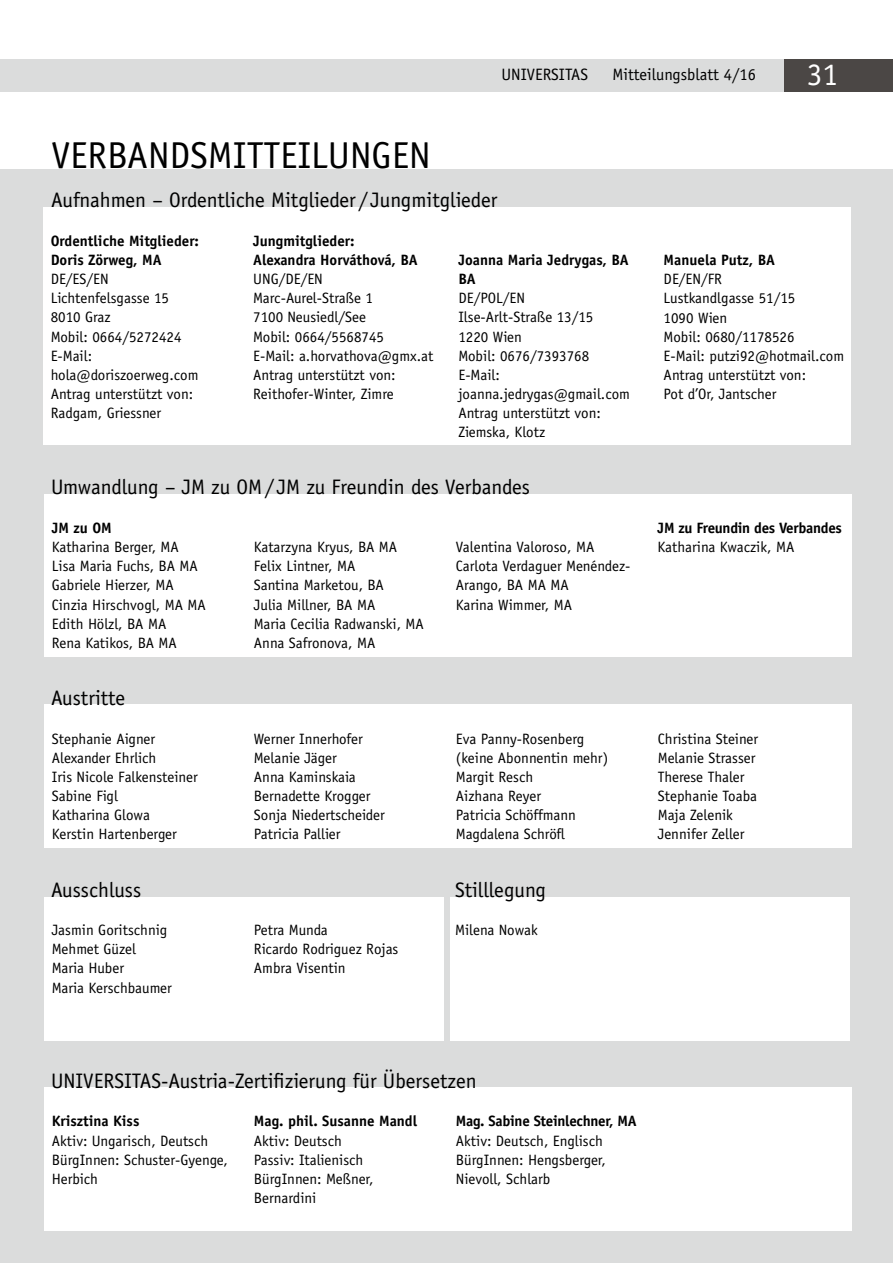
<style>
.page{position:relative;width:893px;height:1263px;background:#fff}
.page>*{position:absolute;margin:0;border:0;box-sizing:border-box;transform-origin:0 0}
.t1{font:37.5px "Officina Sans Std";color:#000}
.t2{font:31.5px "Officina Serif Std";color:#fff}
.t3{font:21px "Officina Sans Std";color:#000}
.t4{font:16.5px "Officina Sans Std";color:#000}
.t5{font:15px/19.2px "Officina Sans Std";color:#000}
.t6{font:700 15px/19.2px "Officina Sans Std";color:#000}
.t7{font:700 15px "Officina Sans Std";letter-spacing:-.02em;color:#000}
</style>
<div class="page">
<div style="left:0;top:59px;width:893px;height:33px;background:#dbdcdc"></div>
<div style="left:784px;top:59px;width:109px;height:33px;background:#4b4745"></div>
<div style="left:0;top:169px;width:893px;height:1094px;background:#dbdcdc"></div>
<div style="left:43px;top:208px;width:808px;height:237px;background:#fff"></div>
<div style="left:44px;top:494px;width:808px;height:163px;background:#fff"></div>
<div style="left:44px;top:705px;width:808px;height:143px;background:#fff"></div>
<div style="left:44px;top:1088px;width:808px;height:143px;background:#fff"></div>
<div style="left:44px;top:897px;width:399px;height:143px;background:#fff"></div>
<div style="left:450px;top:897px;width:400px;height:143px;background:#fff"></div>
<p class="t4" style="left:501px;top:65px;width:88px">UNIVERSITAS</p>
<p class="t4" style="left:612px;top:65px;width:145px">Mitteilungsblatt 4/16</p>
<h2 class="t2" style="left:807px;top:56px;width:33px">31</h2>
<h1 class="t1" style="left:51px;top:134px;width:381px">VERBANDSMITTEILUNGEN</h1>
<h3 class="t3" style="left:51px;top:187px;width:448px">Aufnahmen – Ordentliche Mitglieder / Jungmitglieder</h3>
<p class="t6" style="left:253px;top:231px;width:166px">Jungmitglieder:<br>Alexandra Horváthová, BA</p>
<p class="t5" style="left:253px;top:269px;width:182px">UNG/DE/EN<br>Marc-Aurel-Straße 1<br>7100 Neusiedl/See<br>Mobil: 0664/5568745<br>E-Mail: a.horvathova@gmx.at<br>Antrag unterstützt von:<br>Reithofer-Winter, Zimre</p>
<p class="t6" style="left:51px;top:231px;width:150px">Ordentliche Mitglieder:<br>Doris Zörweg, MA</p>
<p class="t5" style="left:51px;top:269px;width:149px">DE/ES/EN<br>Lichtenfelsgasse 15<br>8010 Graz<br>Mobil: 0664/5272424<br>E-Mail: hola@doriszoerweg.com<br>Antrag unterstützt von:<br>Radgam, Griessner</p>
<p class="t6" style="left:458px;top:250px;width:172px">Joanna Maria Jedrygas, BA<br>BA</p>
<p class="t5" style="left:458px;top:289px;width:173px">DE/POL/EN<br>Ilse-Arlt-Straße 13/15<br>1220 Wien<br>Mobil: 0676/7393768<br>E-Mail: joanna.jedrygas@gmail.com<br>Antrag unterstützt von:<br>Ziemska, Klotz</p>
<h3 class="t3" style="left:51px;top:475px;width:481px">Umwandlung – JM zu OM/ JM zu Freundin des Verbandes</h3>
<p class="t6" style="left:52px;top:518px;width:61px">JM zu OM</p>
<p class="t5" style="left:52px;top:537px;width:155px">Katharina Berger, MA<br>Lisa Maria Fuchs, BA MA<br>Gabriele Hierzer, MA<br>Cinzia Hirschvogl, MA MA<br>Edith Hölzl, BA MA<br>Rena Katikos, BA MA</p>
<p class="t5" style="left:254px;top:537px;width:172px">Katarzyna Kryus, BA MA<br>Felix Lintner, MA<br>Santina Marketou, BA<br>Julia Millner, BA MA<br>Maria Cecilia Radwanski, MA<br>Anna Safronova, MA</p>
<p class="t5" style="left:456px;top:537px;width:176px">Valentina Valoroso, MA<br>Carlota Verdaguer Menéndez-<br>Arango, BA MA MA<br>Karina Wimmer, MA</p>
<h3 class="t3" style="left:51px;top:685px;width:76px">Austritte</h3>
<p class="t6" style="left:664px;top:250px;width:113px">Manuela Putz, BA</p>
<p class="t5" style="left:664px;top:270px;width:182px">DE/EN/FR<br>Lustkandlgasse 51/15<br>1090 Wien<br>Mobil: 0680/1178526<br>E-Mail: putzi92@hotmail.com<br>Antrag unterstützt von:<br>Pot d’Or, Jantscher</p>
<p class="t7" style="left:658px;top:519px;width:186px">JM zu Freundin des Verbandes</p>
<p class="t5" style="left:658px;top:538px;width:138px">Katharina Kwaczik, MA</p>
<p class="t5" style="left:52px;top:729px;width:147px">Stephanie Aigner<br>Alexander Ehrlich<br>Iris Nicole Falkensteiner<br>Sabine Figl<br>Katharina Glowa<br>Kerstin Hartenberger</p>
<p class="t5" style="left:254px;top:729px;width:132px">Werner Innerhofer<br>Melanie Jäger<br>Anna Kaminskaia<br>Bernadette Krogger<br>Sonja Niedertscheider<br>Patricia Pallier</p>
<p class="t5" style="left:456px;top:729px;width:154px">Eva Panny-Rosenberg (keine Abonnentin mehr)<br>Margit Resch<br>Aizhana Reyer<br>Patricia Schöffmann<br>Magdalena Schröfl</p>
<p class="t5" style="left:658px;top:729px;width:102px">Christina Steiner<br>Melanie Strasser<br>Therese Thaler<br>Stephanie Toaba<br>Maja Zelenik<br>Jennifer Zeller</p>
<h3 class="t3" style="left:51px;top:877px;width:92px">Ausschluss</h3>
<h3 class="t3" style="left:455px;top:877px;width:93px">Stilllegung</h3>
<p class="t5" style="left:52px;top:920px;width:122px">Jasmin Goritschnig<br>Mehmet Güzel<br>Maria Huber<br>Maria Kerschbaumer</p>
<p class="t5" style="left:254px;top:920px;width:146px">Petra Munda<br>Ricardo Rodriguez Rojas<br>Ambra Visentin</p>
<p class="t5" style="left:455px;top:920px;width:84px">Milena Nowak</p>
<h3 class="t3" style="left:51px;top:1068px;width:427px">UNIVERSITAS-Austria-Zertifizierung für Übersetzen</h3>
<p class="t6" style="left:52px;top:1111px;width:89px">Krisztina Kiss</p>
<p class="t5" style="left:52px;top:1131px;width:177px">Aktiv: Ungarisch, Deutsch<br>BürgInnen: Schuster-Gyenge,<br>Herbich</p>
<p class="t6" style="left:254px;top:1111px;width:165px">Mag. phil. Susanne Mandl</p>
<p class="t5" style="left:254px;top:1131px;width:121px">Aktiv: Deutsch<br>Passiv: Italienisch<br>BürgInnen: Meßner,<br>Bernardini</p>
<p class="t7" style="left:456px;top:1112px;width:182px">Mag. Sabine Steinlechner, MA</p>
<p class="t5" style="left:456px;top:1131px;width:152px">Aktiv: Deutsch, Englisch<br>BürgInnen: Hengsberger,<br>Nievoll, Schlarb</p>
</div>
